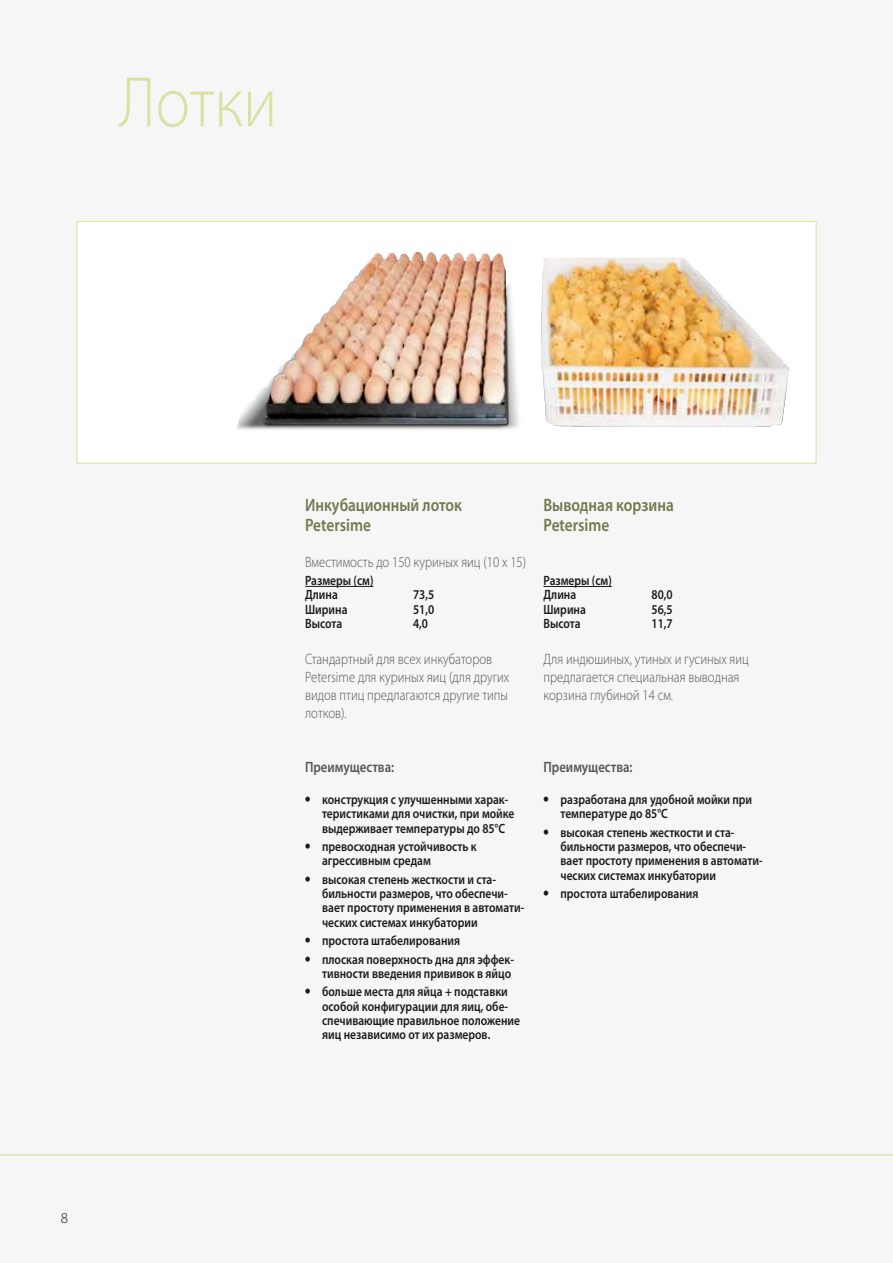
<style>
.page{position:relative;width:893px;height:1263px;background:#f6f6f6}
.page>*{position:absolute;margin:0;border:0;box-sizing:border-box;transform-origin:0 0}
.t1{font:300 72px "Myriad Pro";color:#dbe1a2;scale:.9 1}
.t2{font:600 18px/19.5px "Myriad Pro";color:#71794d;scale:.85 1}
.t3{font:300 15px/18px "Myriad Pro";color:#565656;scale:.85 1}
.t4{font:600 15px "Myriad Pro";color:#565656;scale:.85 1}
.t5{font:300 15px "Myriad Pro";color:#1a1a18}
.t6{font:600 13.5px/14.2px "Myriad Pro";color:#1a1a18;scale:.85 1}
.s1{font-family:"Times";font-weight:400;font-size:18px}
</style>
<div class="page">
<hr style="left:0;top:1154px;width:893px;height:1px;background:#dbe1a2">
<svg style="left:77px;top:221px;width:739px;height:242px;fill:#fff"></svg>
<hr style="left:305px;top:586px;width:68px;height:1px;background:#1a1a18">
<img style="left:541px;top:257px;width:13px;height:130px">
<img style="left:711px;top:285px;width:79px;height:142px">
<img style="left:263px;top:251px;width:244px;height:174px">
<hr style="left:543px;top:586px;width:69px;height:1px;background:#1a1a18">
<h1 class="t1" style="left:119px;top:59px;width:177px">Лотки</h1>
<p class="t5" style="left:61px;top:1209px;width:9px">8</p>
<h2 class="t2" style="left:305px;top:495px;width:186px">Инкубационный лоток<br>Petersime</h2>
<p class="t3" style="left:305px;top:552px;width:262px">Вместимость до 150 куриных яиц (10 x 15)</p>
<p class="t6" style="left:305px;top:573px;width:82px">Размеры (см)<br>Длина</p>
<p class="t6" style="left:413px;top:587px;width:26px">73,5</p>
<p class="t6" style="left:305px;top:601px;width:51px">Ширина</p>
<p class="t6" style="left:413px;top:601px;width:26px">51,0</p>
<p class="t6" style="left:305px;top:616px;width:45px">Высота</p>
<p class="t6" style="left:413px;top:616px;width:19px">4,0</p>
<p class="t3" style="left:305px;top:650px;width:242px">Стандартный для всех инкубаторов<br>Petersime для куриных яиц (для других видов птиц предлагаются другие типы лотков).</p>
<p class="t4" style="left:305px;top:757px;width:106px">Преимущества:</p>
<p class="t6" style="left:322px;top:792px;width:228px;text-indent:-17px"><span class="s1">•</span> конструкция с улучшенными харак&shy;теристиками для очистки, при мойке выдерживает температуры до 85°C</p>
<p class="t6" style="left:322px;top:839px;width:183px;text-indent:-17px"><span class="s1">•</span> превосходная устойчивость к агрессивным средам</p>
<p class="t6" style="left:322px;top:872px;width:239px;text-indent:-17px"><span class="s1">•</span> высокая степень жесткости и ста&shy;бильности размеров, что обеспечи&shy;вает простоту применения в автомати&shy;ческих системах инкубатории</p>
<p class="t6" style="left:305px;top:933px;width:184px"><span class="s1">•</span> простота штабелирования</p>
<p class="t6" style="left:305px;top:951px;width:247px;text-align:right"><span class="s1">•</span> плоская поверхность дна для эффек&shy;тивности введения прививок в яйцо</p>
<p class="t6" style="left:322px;top:984px;width:234px;text-indent:-17px"><span class="s1">•</span> больше места для яйца + подставки особой конфигурации для яиц, обе&shy;спечивающие правильное положение яиц независимо от их размеров.</p>
<h2 class="t2" style="left:543px;top:495px;width:155px">Выводная корзина<br>Petersime</h2>
<p class="t6" style="left:543px;top:573px;width:82px">Размеры (см)<br>Длина</p>
<p class="t6" style="left:651px;top:587px;width:26px">80,0</p>
<p class="t6" style="left:543px;top:602px;width:51px">Ширина</p>
<p class="t6" style="left:651px;top:602px;width:26px">56,5</p>
<p class="t6" style="left:543px;top:616px;width:45px">Высота</p>
<p class="t6" style="left:651px;top:616px;width:26px">11,7</p>
<p class="t3" style="left:543px;top:650px;width:243px">Для индюшиных, утиных и гусиных яиц предлагается специальная выводная корзина глубиной 14 см.</p>
<p class="t4" style="left:543px;top:757px;width:106px">Преимущества:</p>
<p class="t6" style="left:560px;top:792px;width:227px;text-indent:-17px"><span class="s1">•</span> разработана для удобной мойки при температуре до 85°C</p>
<p class="t6" style="left:560px;top:825px;width:239px;text-indent:-17px"><span class="s1">•</span> высокая степень жесткости и ста&shy;бильности размеров, что обеспечи&shy;вает простоту применения в автомати&shy;ческих системах инкубатории</p>
<p class="t6" style="left:543px;top:886px;width:184px"><span class="s1">•</span> простота штабелирования</p>
</div>
